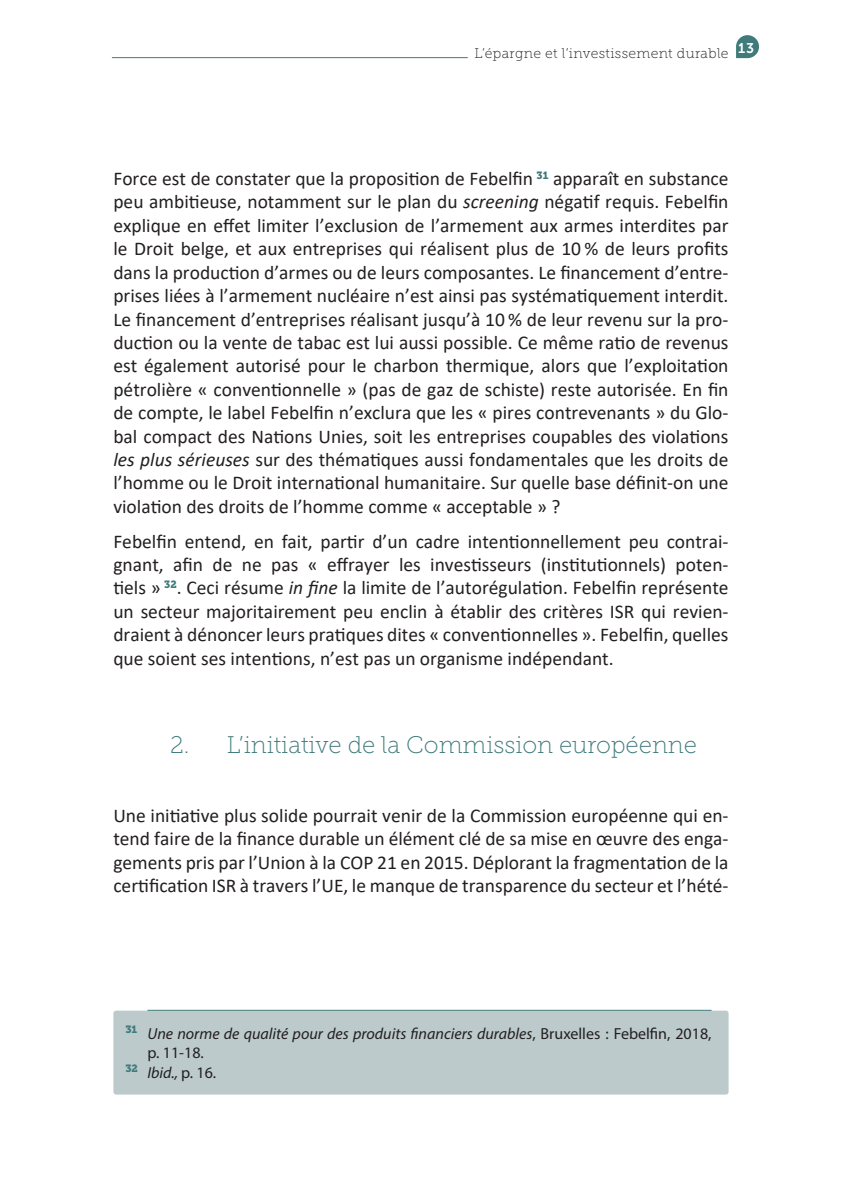
<style>
.page{position:relative;width:842px;height:1191px;background:#fff}
.page>*{position:absolute;margin:0;border:0;box-sizing:border-box;transform-origin:0 0}
.t1{font:24px "Museo Slab 100";color:#407a7b}
.t2{font:19.6px/23.4px "Calibri";color:#231f20;text-align:justify}
.t3{font:italic 16px "Myriad Pro";color:#231f20}
.t4{font:16px "Myriad Pro";color:#231f20}
.t5{font:14px "Museo Slab 100";letter-spacing:.025em;color:#231f20}
.s1{font-style:italic}
.s2{font-style:normal}
</style>
<div class="page">
<svg style="left:736px;top:35px;width:23px;height:23px"></svg>
<hr style="left:112px;top:57px;width:356px;height:1px;background:#407a7b">
<div style="left:113px;top:1010px;width:616px;height:84px;background:#bccacc;border-radius:3px"></div>
<hr style="left:147px;top:1009px;width:564px;height:1px;background:#407a7b">
<p class="t5" style="left:475px;top:46px;width:281px">L’épargne et l’investissement durable <sup>13</sup></p>
<p class="t2" style="left:113px;top:166px;width:617px">Force est de constater que la proposition de Febelfin <sup>31</sup> apparaît en substance peu ambitieuse, notamment sur le plan du <span class="s1">screening</span> négatif requis. Febelfin explique en effet limiter l’exclusion de l’armement aux armes interdites par le Droit belge, et aux entreprises qui réalisent plus de 10 % de leurs profits dans la production d’armes ou de leurs composantes. Le financement d’entre&shy;prises liées à l’armement nucléaire n’est ainsi pas systématiquement interdit.<br>Le financement d’entreprises réalisant jusqu’à 10 % de leur revenu sur la pro&shy;duction ou la vente de tabac est lui aussi possible. Ce même ratio de revenus est également autorisé pour le charbon thermique, alors que l’exploitation pétrolière « conventionnelle » (pas de gaz de schiste) reste autorisée. En fin de compte, le label Febelfin n’exclura que les « pires contrevenants » du Glo&shy;bal compact des Nations Unies, soit les entreprises coupables des violations <span class="s1">les plus sérieuses</span> sur des thématiques aussi fondamentales que les droits de l’homme ou le Droit international humanitaire. Sur quelle base définit-on une violation des droits de l’homme comme « acceptable » ?</p>
<p class="t2" style="left:113px;top:529px;width:617px">Febelfin entend, en fait, partir d’un cadre intentionnellement peu contrai&shy;gnant, afin de ne pas « effrayer les investisseurs (institutionnels) poten&shy;tiels » <sup>32</sup>. Ceci résume <span class="s1">in fine</span> la limite de l’autorégulation. Febelfin représente un secteur majoritairement peu enclin à établir des critères ISR qui revien&shy;draient à dénoncer leurs pratiques dites « conventionnelles ». Febelfin, quelles que soient ses intentions, n’est pas un organisme indépendant.</p>
<p class="t1" style="left:170px;top:732px;width:528px">2. L’initiative de la Commission européenne</p>
<p class="t2" style="left:113px;top:803px;width:617px">Une initiative plus solide pourrait venir de la Commission européenne qui en&shy;tend faire de la finance durable un élément clé de sa mise en œuvre des enga&shy;gements pris par l’Union à la COP 21 en 2015. Déplorant la fragmentation de la certification ISR à travers l’UE, le manque de transparence du secteur et l’hété‑</p>
<p class="t3" style="left:125px;top:1024px;width:588px"><sup>31</sup> Une norme de qualité pour des produits financiers durables<span class="s2">, Bruxelles : Febelfin, 2018,</span></p>
<p class="t4" style="left:147px;top:1043px;width:58px">p. 11-18.</p>
<p class="t3" style="left:125px;top:1062px;width:92px"><sup>32</sup> Ibid., <span class="s2">p. 16.</span></p>
</div>
